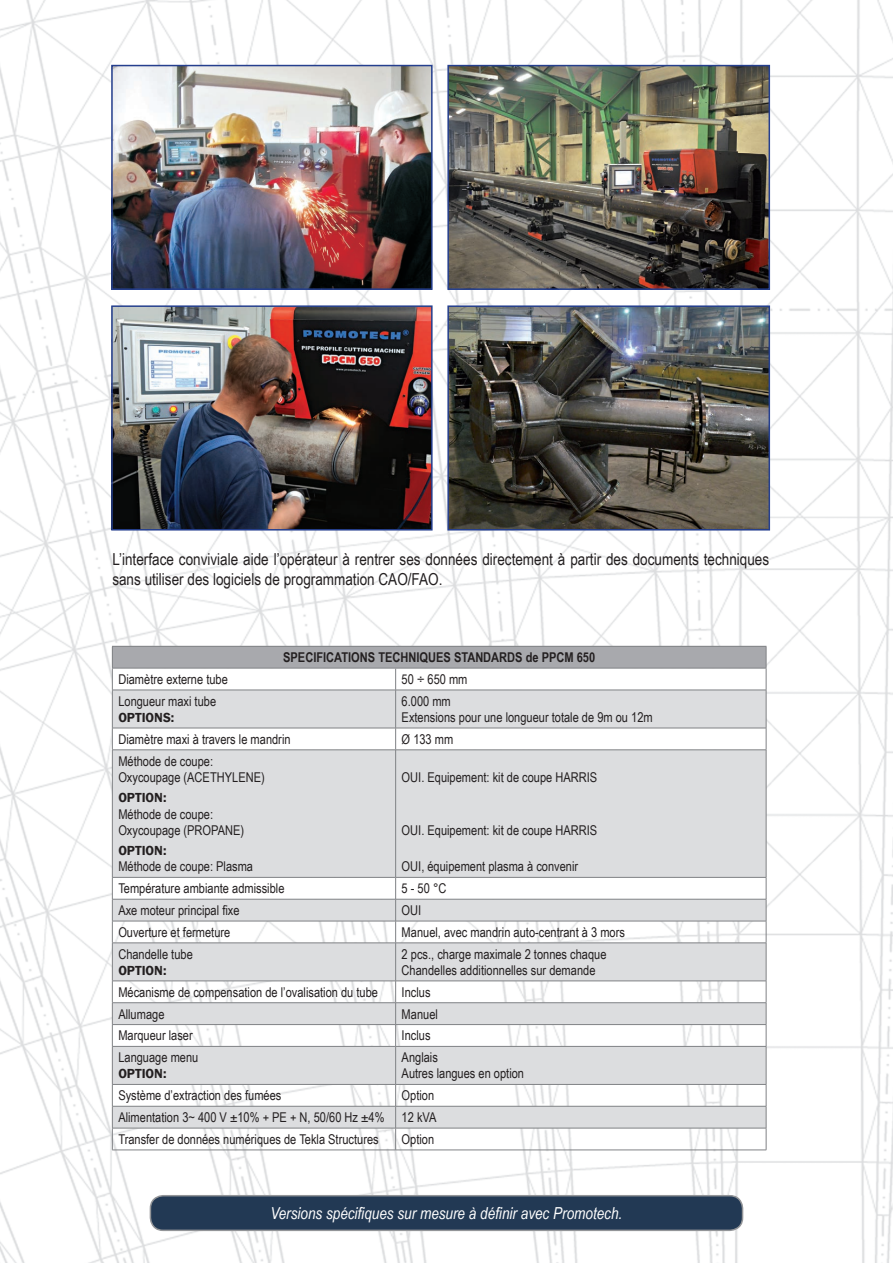
<style>
.page{position:relative;width:893px;height:1263px;background:#fff}
.page>*{position:absolute;margin:0;border:0;box-sizing:border-box;transform-origin:0 0}
.tekst_ulotka_promote{font:16.5px/19.8px "Arial Narrow";color:#231f20}
.tekst_ulotka_2{font:italic 16.5px "Arial Narrow";color:#fff}
.w_tabelce_tresc{font:13.5px "Arial Narrow";color:#231f20}
.w_tabelce_tresc_bold{font:13.5px "Arial Narrow";color:#231f20}
.Styl_akapitowy5{font:700 13.5px "Arial Narrow";color:#231f20}
.w_tabelce_tresc_bold-2{font:600 13.5px "Franklin Gothic";color:#231f20}
</style>
<div class="page">
<img style="left:0;top:0;width:893px;height:1263px">
<img style="left:450px;top:68px;width:317px;height:219px">
<div style="left:447px;top:65px;width:323px;height:225px;border:2px solid #253f8e"></div>
<div style="left:112px;top:646px;width:654px;height:22px;background:#a8a9ad"></div>
<svg style="left:113px;top:669px;width:653px;height:21px"></svg>
<svg style="left:113px;top:691px;width:653px;height:437px;fill:#dcdddf"></svg>
<svg style="left:395px;top:669px;width:1px;height:21px"></svg>
<hr style="left:112px;top:690px;width:284px;height:1px;background:#808285">
<hr style="left:112px;top:690px;width:1px;height:38px;background:#808285">
<hr style="left:396px;top:690px;width:370px;height:1px;background:#808285">
<hr style="left:395px;top:690px;width:1px;height:38px;background:#808285">
<hr style="left:766px;top:690px;width:1px;height:38px;background:#808285">
<hr style="left:112px;top:728px;width:284px;height:1px;background:#808285">
<svg style="left:112px;top:728px;width:1px;height:21px"></svg>
<hr style="left:396px;top:728px;width:370px;height:1px;background:#808285">
<svg style="left:395px;top:728px;width:1px;height:21px"></svg>
<svg style="left:766px;top:728px;width:1px;height:22px"></svg>
<hr style="left:112px;top:749px;width:284px;height:1px;background:#808285">
<hr style="left:112px;top:750px;width:1px;height:127px;background:#808285">
<hr style="left:396px;top:749px;width:370px;height:1px;background:#808285">
<hr style="left:395px;top:750px;width:1px;height:127px;background:#808285">
<hr style="left:766px;top:750px;width:1px;height:127px;background:#808285">
<hr style="left:112px;top:877px;width:284px;height:1px;background:#808285">
<hr style="left:396px;top:877px;width:370px;height:1px;background:#808285">
<hr style="left:112px;top:899px;width:284px;height:1px;background:#808285">
<hr style="left:396px;top:899px;width:370px;height:1px;background:#808285">
<hr style="left:112px;top:921px;width:284px;height:1px;background:#808285">
<svg style="left:112px;top:877px;width:1px;height:66px"></svg>
<hr style="left:396px;top:921px;width:370px;height:1px;background:#808285">
<svg style="left:395px;top:877px;width:1px;height:66px"></svg>
<svg style="left:766px;top:877px;width:1px;height:66px"></svg>
<hr style="left:112px;top:943px;width:284px;height:1px;background:#808285">
<hr style="left:112px;top:943px;width:1px;height:38px;background:#808285">
<hr style="left:396px;top:943px;width:370px;height:1px;background:#808285">
<hr style="left:395px;top:943px;width:1px;height:38px;background:#808285">
<hr style="left:766px;top:943px;width:1px;height:38px;background:#808285">
<hr style="left:112px;top:981px;width:284px;height:1px;background:#808285">
<hr style="left:396px;top:981px;width:370px;height:1px;background:#808285">
<hr style="left:112px;top:1002px;width:284px;height:1px;background:#808285">
<hr style="left:396px;top:1002px;width:370px;height:1px;background:#808285">
<hr style="left:112px;top:1024px;width:284px;height:1px;background:#808285">
<svg style="left:112px;top:981px;width:1px;height:65px"></svg>
<hr style="left:396px;top:1024px;width:370px;height:1px;background:#808285">
<svg style="left:395px;top:981px;width:1px;height:65px"></svg>
<svg style="left:766px;top:981px;width:1px;height:65px"></svg>
<hr style="left:112px;top:1046px;width:284px;height:1px;background:#808285">
<hr style="left:112px;top:1046px;width:1px;height:38px;background:#808285">
<hr style="left:396px;top:1046px;width:370px;height:1px;background:#808285">
<hr style="left:395px;top:1046px;width:1px;height:38px;background:#808285">
<hr style="left:766px;top:1046px;width:1px;height:38px;background:#808285">
<hr style="left:112px;top:1084px;width:284px;height:1px;background:#808285">
<hr style="left:396px;top:1084px;width:370px;height:1px;background:#808285">
<hr style="left:112px;top:1106px;width:284px;height:1px;background:#808285">
<hr style="left:396px;top:1106px;width:370px;height:1px;background:#808285">
<hr style="left:112px;top:1128px;width:284px;height:1px;background:#808285">
<svg style="left:112px;top:1084px;width:1px;height:66px"></svg>
<hr style="left:396px;top:1128px;width:370px;height:1px;background:#808285">
<svg style="left:395px;top:1084px;width:1px;height:66px"></svg>
<svg style="left:766px;top:1084px;width:1px;height:66px"></svg>
<hr style="left:112px;top:1150px;width:284px;height:1px;background:#808285">
<hr style="left:396px;top:1150px;width:370px;height:1px;background:#808285">
<hr style="left:112px;top:646px;width:284px;height:1px;background:#808285">
<svg style="left:112px;top:647px;width:1px;height:43px"></svg>
<hr style="left:396px;top:646px;width:370px;height:1px;background:#808285">
<svg style="left:766px;top:647px;width:1px;height:43px"></svg>
<hr style="left:112px;top:668px;width:284px;height:1px;background:#808285">
<hr style="left:396px;top:668px;width:370px;height:1px;background:#808285">
<img style="left:114px;top:68px;width:316px;height:219px">
<div style="left:111px;top:65px;width:322px;height:225px;border:2px solid #253f8e"></div>
<img style="left:450px;top:308px;width:317px;height:219px">
<div style="left:447px;top:305px;width:323px;height:225px;border:2px solid #253f8e"></div>
<img style="left:114px;top:308px;width:316px;height:219px">
<div style="left:111px;top:305px;width:322px;height:225px;border:2px solid #253f8e"></div>
<div style="left:150px;top:1196px;width:592px;height:34px;background:#223954;border-radius:13px"></div>
<div style="left:150px;top:1195px;width:593px;height:36px;border:2px solid #939598;border-radius:13px"></div>
<p class="tekst_ulotka_promote" style="left:112px;top:548px;width:658px">L’interface conviviale aide l’opérateur à rentrer ses données directement à partir des documents techniques sans utiliser des logiciels de programmation CAO/FAO.</p>
<p class="Styl_akapitowy5" style="left:283px;top:647px;width:314px">SPECIFICATIONS TECHNIQUES STANDARDS de PPCM 650</p>
<p class="w_tabelce_tresc" style="left:118px;top:669px;width:111px">Diamètre externe tube</p>
<p class="w_tabelce_tresc" style="left:402px;top:669px;width:67px">50 ÷ 650 mm</p>
<p class="w_tabelce_tresc" style="left:118px;top:691px;width:99px">Longueur maxi tube</p>
<p class="w_tabelce_tresc_bold-2" style="left:118px;top:709px;width:57px">OPTIONS:</p>
<p class="w_tabelce_tresc" style="left:402px;top:691px;width:51px">6.000 mm</p>
<p class="w_tabelce_tresc" style="left:402px;top:707px;width:253px">Extensions pour une longueur totale de 9m ou 12m</p>
<p class="w_tabelce_tresc" style="left:118px;top:729px;width:174px">Diamètre maxi à travers le mandrin</p>
<p class="w_tabelce_tresc" style="left:402px;top:729px;width:53px">Ø 133 mm</p>
<p class="w_tabelce_tresc" style="left:118px;top:751px;width:96px">Méthode de coupe:</p>
<p class="w_tabelce_tresc" style="left:118px;top:767px;width:148px">Oxycoupage (ACETHYLENE)</p>
<p class="w_tabelce_tresc_bold-2" style="left:118px;top:789px;width:50px">OPTION:</p>
<p class="w_tabelce_tresc" style="left:118px;top:804px;width:96px">Méthode de coupe:</p>
<p class="w_tabelce_tresc" style="left:118px;top:820px;width:127px">Oxycoupage (PROPANE)</p>
<p class="w_tabelce_tresc_bold-2" style="left:118px;top:842px;width:50px">OPTION:</p>
<p class="w_tabelce_tresc" style="left:118px;top:857px;width:136px">Méthode de coupe: Plasma</p>
<p class="w_tabelce_tresc" style="left:402px;top:767px;width:197px">OUI. Equipement: kit de coupe HARRIS</p>
<p class="w_tabelce_tresc" style="left:402px;top:820px;width:197px">OUI. Equipement: kit de coupe HARRIS</p>
<p class="w_tabelce_tresc" style="left:402px;top:857px;width:178px">OUI, équipement plasma à convenir</p>
<p class="w_tabelce_tresc" style="left:118px;top:878px;width:168px">Température ambiante admissible</p>
<p class="w_tabelce_tresc" style="left:402px;top:878px;width:46px">5 - 50 °C</p>
<p class="w_tabelce_tresc" style="left:118px;top:900px;width:123px">Axe moteur principal fixe</p>
<p class="w_tabelce_tresc" style="left:402px;top:900px;width:21px">OUI</p>
<p class="w_tabelce_tresc" style="left:118px;top:922px;width:113px">Ouverture et fermeture</p>
<p class="w_tabelce_tresc" style="left:402px;top:922px;width:225px">Manuel, avec mandrin auto-centrant à 3 mors</p>
<p class="w_tabelce_tresc" style="left:118px;top:944px;width:76px">Chandelle tube</p>
<p class="w_tabelce_tresc_bold-2" style="left:118px;top:962px;width:50px">OPTION:</p>
<p class="w_tabelce_tresc" style="left:402px;top:944px;width:206px">2 pcs., charge maximale 2 tonnes chaque</p>
<p class="w_tabelce_tresc" style="left:402px;top:960px;width:195px">Chandelles additionnelles sur demande</p>
<p class="w_tabelce_tresc" style="left:118px;top:982px;width:261px">Mécanisme de compensation de l’ovalisation du tube</p>
<p class="w_tabelce_tresc" style="left:402px;top:982px;width:30px">Inclus</p>
<p class="w_tabelce_tresc" style="left:118px;top:1004px;width:48px">Allumage</p>
<p class="w_tabelce_tresc" style="left:402px;top:1004px;width:38px">Manuel</p>
<p class="w_tabelce_tresc" style="left:118px;top:1026px;width:76px">Marqueur laser</p>
<p class="w_tabelce_tresc" style="left:402px;top:1026px;width:30px">Inclus</p>
<p class="w_tabelce_tresc" style="left:118px;top:1047px;width:82px">Language menu</p>
<p class="w_tabelce_tresc_bold-2" style="left:118px;top:1065px;width:50px">OPTION:</p>
<p class="w_tabelce_tresc" style="left:402px;top:1047px;width:38px">Anglais</p>
<p class="w_tabelce_tresc" style="left:402px;top:1064px;width:124px">Autres langues en option</p>
<p class="w_tabelce_tresc_bold" style="left:118px;top:1085px;width:165px">Système d’extraction des fumées</p>
<p class="w_tabelce_tresc" style="left:402px;top:1085px;width:34px">Option</p>
<p class="w_tabelce_tresc_bold" style="left:118px;top:1107px;width:268px">Alimentation 3~ 400 V ±10% + PE + N, 50/60 Hz ±4%</p>
<p class="w_tabelce_tresc" style="left:402px;top:1107px;width:36px">12 kVA</p>
<p class="w_tabelce_tresc" style="left:118px;top:1129px;width:262px">Transfer de données numériques de Tekla Structures</p>
<p class="w_tabelce_tresc" style="left:402px;top:1129px;width:34px">Option</p>
<p class="tekst_ulotka_2" style="left:271px;top:1202px;width:353px">Versions spécifiques sur mesure à définir avec Promotech.</p>
</div>
